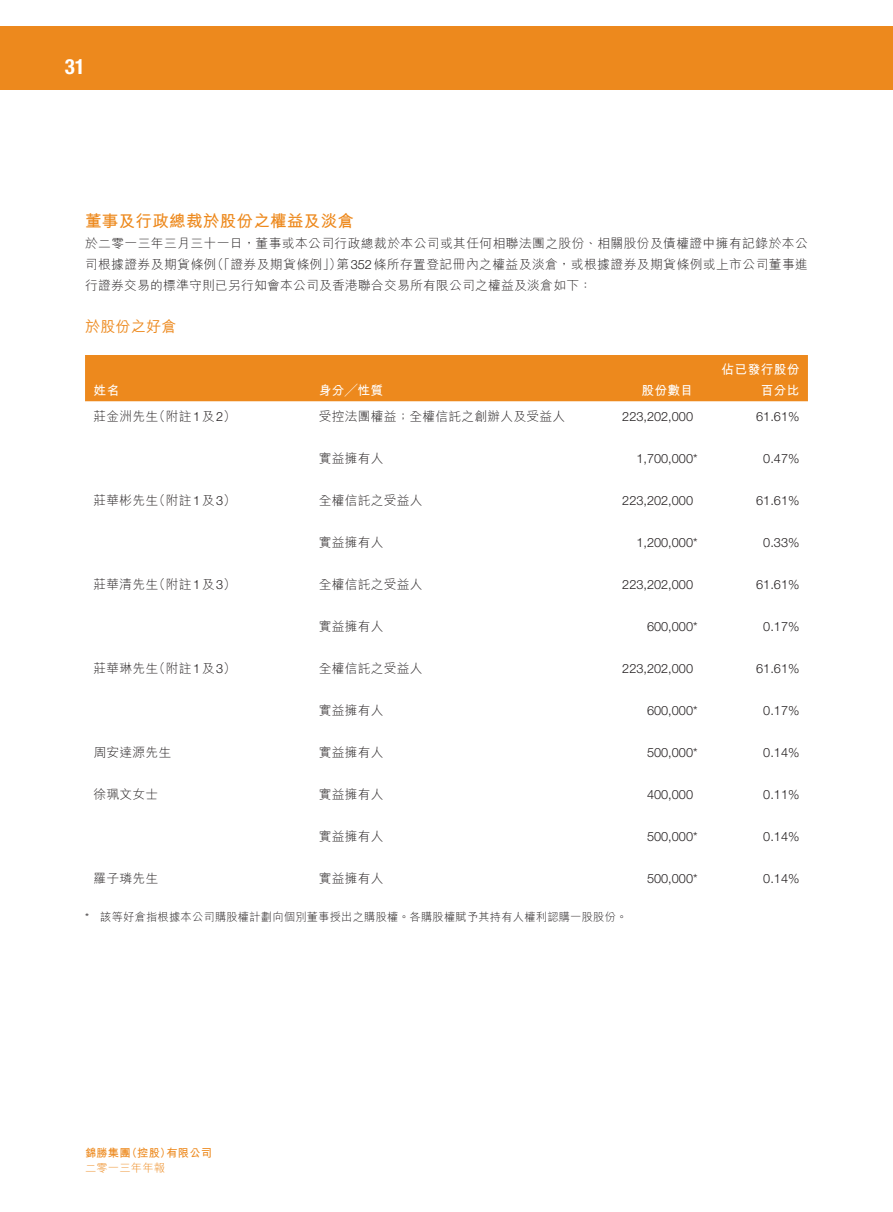
<style>
.page{position:relative;width:893px;height:1212px;background:#fff}
.page>*{position:absolute;margin:0;border:0;box-sizing:border-box;transform-origin:0 0}
.t1{font:700 condensed 21px "Helvetica Neue LT Std";color:#fff}
.t2{font:700 16.5px "M Hei HK";letter-spacing:.02em;color:#ed891d}
.t3{font:500 15px "M Hei HK";letter-spacing:.02em;color:#ed891d}
.t4{font:300 12.75px/21px "M Hei HK";letter-spacing:.02em;color:#231f20;text-align:right}
.t5{font:300 12.75px "Helvetica Neue LT Std";color:#231f20}
.t6{font:700 12.75px/21px "M Hei HK";letter-spacing:.02em;color:#fff;text-align:right}
.t7{font:300 11.25px "M Hei HK";letter-spacing:.02em;color:#231f20}
.t8{font:700 11.25px "M Hei HK";letter-spacing:.02em;color:#ed891d}
.t9{font:300 11.25px "M Hei HK";letter-spacing:.02em;color:#ed891d}
.t10{font:300 11.25px "Helvetica Neue LT Std";color:#231f20}
.s1{font-family:"Helvetica Neue LT Std"}
</style>
<div class="page">
<div style="left:0;top:26px;width:893px;height:64px;background:#ed891d"></div>
<div style="left:85px;top:355px;width:723px;height:46px;background:#ed891d"></div>
<h1 class="t1" style="left:65px;top:54px;width:22px">31</h1>
<p class="t2" style="left:85px;top:209px;width:270px">董事及行政總裁於股份之權益及淡倉</p>
<p class="t4" style="left:85px;top:233px;width:724px">於二零一三年三月三十一日，董事或本公司行政總裁於本公司或其任何相聯法團之股份、相關股份及債權證中擁有記錄於本公第<span class="s1">352</span>條所存置登記冊內之權益及淡倉，或根據證券及期貨條例或上市公司董事進</p>
<p class="t4" style="left:211px;top:254px;width:132px">（「證券及期貨條例」）</p>
<p class="t4" style="left:85px;top:254px;width:508px;text-align:left">司根據證券及期貨條例<br>行證券交易的標準守則已另行知會本公司及香港聯合交易所有限公司之權益及淡倉如下：</p>
<p class="t3" style="left:85px;top:316px;width:93px">於股份之好倉</p>
<p class="t6" style="left:94px;top:379px;width:27px">姓名</p>
<p class="t4" style="left:153px;top:405px;width:84px">（附註<span class="s1">1</span> 及 ）<span class="s1">2</span></p>
<p class="t4" style="left:94px;top:405px;width:66px">莊金洲先生</p>
<p class="t6" style="left:319px;top:379px;width:66px">身分╱性質</p>
<p class="t4" style="left:319px;top:405px;width:248px">受控法團權益；全權信託之創辦人及受益人</p>
<p class="t6" style="left:641px;top:379px;width:53px">股份數目</p>
<p class="t5" style="left:622px;top:408px;width:72px">223,202,000</p>
<p class="t6" style="left:722px;top:358px;width:79px">佔已發行股份百分比</p>
<p class="t5" style="left:756px;top:408px;width:45px">61.61%</p>
<p class="t4" style="left:319px;top:447px;width:66px">實益擁有人</p>
<p class="t5" style="left:636px;top:450px;width:63px">1,700,000*</p>
<p class="t5" style="left:763px;top:450px;width:38px">0.47%</p>
<p class="t4" style="left:153px;top:489px;width:84px">（附註<span class="s1">1</span> 及 ）<span class="s1">3</span></p>
<p class="t4" style="left:94px;top:489px;width:66px">莊華彬先生</p>
<p class="t4" style="left:319px;top:489px;width:105px">全權信託之受益人</p>
<p class="t5" style="left:622px;top:492px;width:72px">223,202,000</p>
<p class="t5" style="left:756px;top:492px;width:45px">61.61%</p>
<p class="t4" style="left:319px;top:531px;width:66px">實益擁有人</p>
<p class="t5" style="left:636px;top:534px;width:63px">1,200,000*</p>
<p class="t5" style="left:763px;top:534px;width:38px">0.33%</p>
<p class="t4" style="left:153px;top:573px;width:84px">（附註<span class="s1">1</span> 及 ）<span class="s1">3</span></p>
<p class="t4" style="left:94px;top:573px;width:66px">莊華清先生</p>
<p class="t4" style="left:319px;top:573px;width:105px">全權信託之受益人</p>
<p class="t5" style="left:622px;top:576px;width:72px">223,202,000</p>
<p class="t5" style="left:756px;top:576px;width:45px">61.61%</p>
<p class="t4" style="left:319px;top:615px;width:66px">實益擁有人</p>
<p class="t5" style="left:647px;top:618px;width:52px">600,000*</p>
<p class="t5" style="left:763px;top:618px;width:38px">0.17%</p>
<p class="t4" style="left:153px;top:657px;width:84px">（附註<span class="s1">1</span> 及 ）<span class="s1">3</span></p>
<p class="t4" style="left:94px;top:657px;width:66px">莊華琳先生</p>
<p class="t4" style="left:319px;top:657px;width:105px">全權信託之受益人</p>
<p class="t5" style="left:622px;top:660px;width:72px">223,202,000</p>
<p class="t5" style="left:756px;top:660px;width:45px">61.61%</p>
<p class="t4" style="left:319px;top:699px;width:66px">實益擁有人</p>
<p class="t5" style="left:647px;top:702px;width:52px">600,000*</p>
<p class="t5" style="left:763px;top:702px;width:38px">0.17%</p>
<p class="t4" style="left:94px;top:741px;width:79px">周安達源先生</p>
<p class="t4" style="left:319px;top:741px;width:66px">實益擁有人</p>
<p class="t5" style="left:647px;top:744px;width:52px">500,000*</p>
<p class="t5" style="left:763px;top:744px;width:38px">0.14%</p>
<p class="t4" style="left:94px;top:783px;width:66px">徐珮文女士</p>
<p class="t4" style="left:319px;top:783px;width:66px">實益擁有人</p>
<p class="t5" style="left:647px;top:786px;width:48px">400,000</p>
<p class="t5" style="left:763px;top:786px;width:38px">0.11%</p>
<p class="t4" style="left:319px;top:825px;width:66px">實益擁有人</p>
<p class="t5" style="left:647px;top:828px;width:52px">500,000*</p>
<p class="t5" style="left:763px;top:828px;width:38px">0.14%</p>
<p class="t4" style="left:319px;top:867px;width:66px">實益擁有人</p>
<p class="t4" style="left:94px;top:867px;width:66px">羅子璘先生</p>
<p class="t7" style="left:100px;top:911px;width:528px">該等好倉指根據本公司購股權計劃向個別董事授出之購股權。各購股權賦予其持有人權利認購一股股份。</p>
<p class="t10" style="left:85px;top:910px;width:5px">*</p>
<p class="t5" style="left:647px;top:870px;width:52px">500,000*</p>
<p class="t5" style="left:763px;top:870px;width:38px">0.14%</p>
<p class="t8" style="left:85px;top:1144px;width:47px">錦勝集團</p>
<p class="t9" style="left:85px;top:1162px;width:82px">二零一三年年報</p>
<p class="t8" style="left:126px;top:1144px;width:47px">（控股）</p>
<p class="t8" style="left:166px;top:1144px;width:47px">有限公司</p>
</div>
